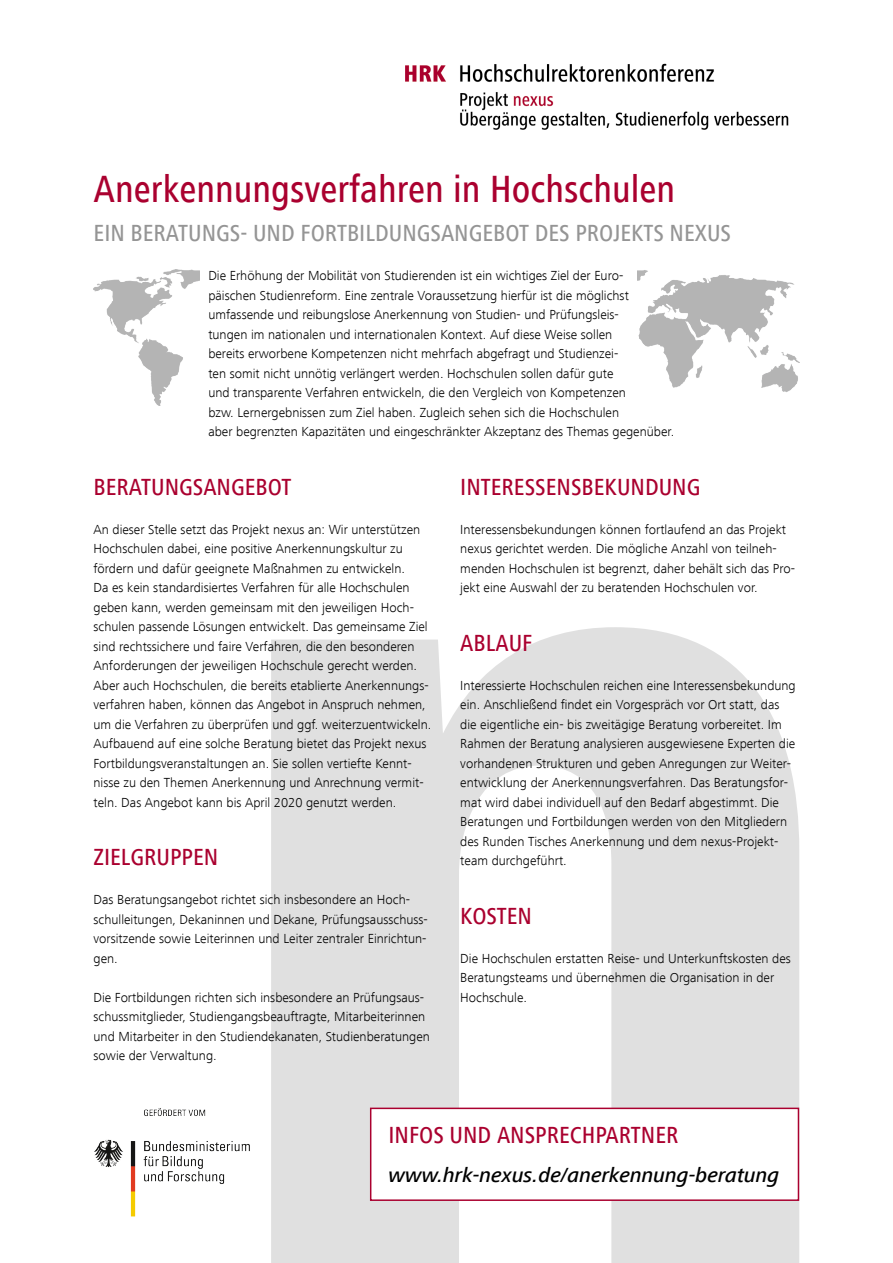
<style>
.page{position:relative;width:893px;height:1263px;background:#fff}
.page>*{position:absolute;margin:0;border:0;box-sizing:border-box;transform-origin:0 0}
.t1{font:500 condensed 39px "Frutiger Next LT";color:#aa002f}
.t2{font:500 condensed 24px "Frutiger Next LT";color:#aa002f}
.t3{font:500 condensed 24px "Frutiger Next LT";color:#959595}
.t4{font:italic 500 21px "Frutiger Next LT";color:#000}
.t5{font:300 13.5px/19.5px "Frutiger Next LT";color:#000}
</style>
<div class="page">
<svg style="left:271px;top:627px;width:528px;height:636px;fill:#e0e0e0"></svg>
<img style="left:638px;top:270px;width:161px;height:122px">
<div style="left:371px;top:1108px;width:427px;height:92px;background:#fff"></div>
<div style="left:370px;top:1107px;width:429px;height:94px;border:2px solid #aa002f"></div>
<img style="left:405px;top:63px;width:384px;height:67px">
<img style="left:94px;top:1084px;width:190px;height:158px">
<img style="left:94px;top:269px;width:106px;height:137px">
<h1 class="t1" style="left:94px;top:167px;width:583px">Anerkennungsverfahren in Hochschulen</h1>
<h2 class="t3" style="left:94px;top:220px;width:639px">EIN BERATUNGS- UND FORTBILDUNGSANGEBOT DES PROJEKTS NEXUS</h2>
<p class="t5" style="left:208px;top:266px;width:467px">Die Erhöhung der Mobilität von Studierenden ist ein wichtiges Ziel der Euro&shy;päischen Studienreform. Eine zentrale Voraussetzung hierfür ist die möglichst umfassende und reibungslose Anerkennung von Studien- und Prüfungsleis-<br>tungen im nationalen und internationalen Kontext. Auf diese Weise sollen<br>bereits erworbene Kompetenzen nicht mehrfach abgefragt und Studienzei-<br>ten somit nicht unnötig verlängert werden. Hochschulen sollen dafür gute<br>und transparente Verfahren entwickeln, die den Vergleich von Kompetenzen<br>bzw. Lernergebnissen zum Ziel haben. Zugleich sehen sich die Hochschulen<br>aber begrenzten Kapazitäten und eingeschränkter Akzeptanz des Themas gegenüber.</p>
<h2 class="t2" style="left:94px;top:473px;width:199px">BERATUNGSANGEBOT</h2>
<p class="t5" style="left:94px;top:519px;width:339px">An dieser Stelle setzt das Projekt nexus an: Wir unterstützen Hochschulen dabei, eine positive Anerkennungskultur zu fördern und dafür geeignete Maßnahmen zu entwickeln.<br>Da es kein standardisiertes Verfahren für alle Hochschulen geben kann, werden gemeinsam mit den jeweiligen Hoch&shy;schulen passende Lösungen entwickelt. Das gemeinsame Ziel sind rechtssichere und faire Verfahren, die den besonderen Anforderungen der jeweiligen Hochschule gerecht werden.<br>Aber auch Hochschulen, die bereits etablierte Anerkennungs&shy;verfahren haben, können das Angebot in Anspruch nehmen, um die Verfahren zu überprüfen und ggf. weiterzuentwickeln.<br>Aufbauend auf eine solche Beratung bietet das Projekt nexus Fortbildungsveranstaltungen an. Sie sollen vertiefte Kennt&shy;nisse zu den Themen Anerkennung und Anrechnung vermit&shy;teln. Das Angebot kann bis April 2020 genutzt werden.</p>
<h2 class="t2" style="left:94px;top:844px;width:126px">ZIELGRUPPEN</h2>
<p class="t5" style="left:94px;top:890px;width:336px">Das Beratungsangebot richtet sich insbesondere an Hoch&shy;schulleitungen, Dekaninnen und Dekane, Prüfungsausschuss&shy;vorsitzende sowie Leiterinnen und Leiter zentraler Einrichtun&shy;gen.</p>
<p class="t5" style="left:94px;top:987px;width:338px">Die Fortbildungen richten sich insbesondere an Prüfungsaus&shy;schussmitglieder, Studiengangsbeauftragte, Mitarbeiterinnen und Mitarbeiter in den Studiendekanaten, Studienberatungen sowie der Verwaltung.</p>
<h2 class="t2" style="left:460px;top:473px;width:242px">INTERESSENSBEKUNDUNG</h2>
<p class="t5" style="left:460px;top:519px;width:336px">Interessensbekundungen können fortlaufend an das Projekt nexus gerichtet werden. Die mögliche Anzahl von teilneh&shy;menden Hochschulen ist begrenzt, daher behält sich das Pro&shy;jekt eine Auswahl der zu beratenden Hochschulen vor.</p>
<h2 class="t2" style="left:460px;top:629px;width:74px">ABLAUF</h2>
<p class="t5" style="left:460px;top:675px;width:337px">Interessierte Hochschulen reichen eine Interessensbekundung ein. Anschließend findet ein Vorgespräch vor Ort statt, das die eigentliche ein- bis zweitägige Beratung vorbereitet. Im Rahmen der Beratung analysieren ausgewiesene Experten die vorhandenen Strukturen und geben Anregungen zur Weiter&shy;entwicklung der Anerkennungsverfahren. Das Beratungsfor&shy;mat wird dabei individuell auf den Bedarf abgestimmt. Die Beratungen und Fortbildungen werden von den Mitgliedern des Runden Tisches Anerkennung und dem nexus-Projekt&shy;team durchgeführt.</p>
<h2 class="t2" style="left:460px;top:902px;width:73px">KOSTEN</h2>
<p class="t5" style="left:460px;top:948px;width:332px">Die Hochschulen erstatten Reise- und Unterkunftskosten des<br>Beratungsteams und übernehmen die Organisation in der<br>Hochschule.</p>
<h2 class="t2" style="left:388px;top:1122px;width:291px">INFOS UND ANSPRECHPARTNER</h2>
<h3 class="t4" style="left:388px;top:1164px;width:392px">www.hrk-nexus.de/anerkennung-beratung</h3>
</div>
